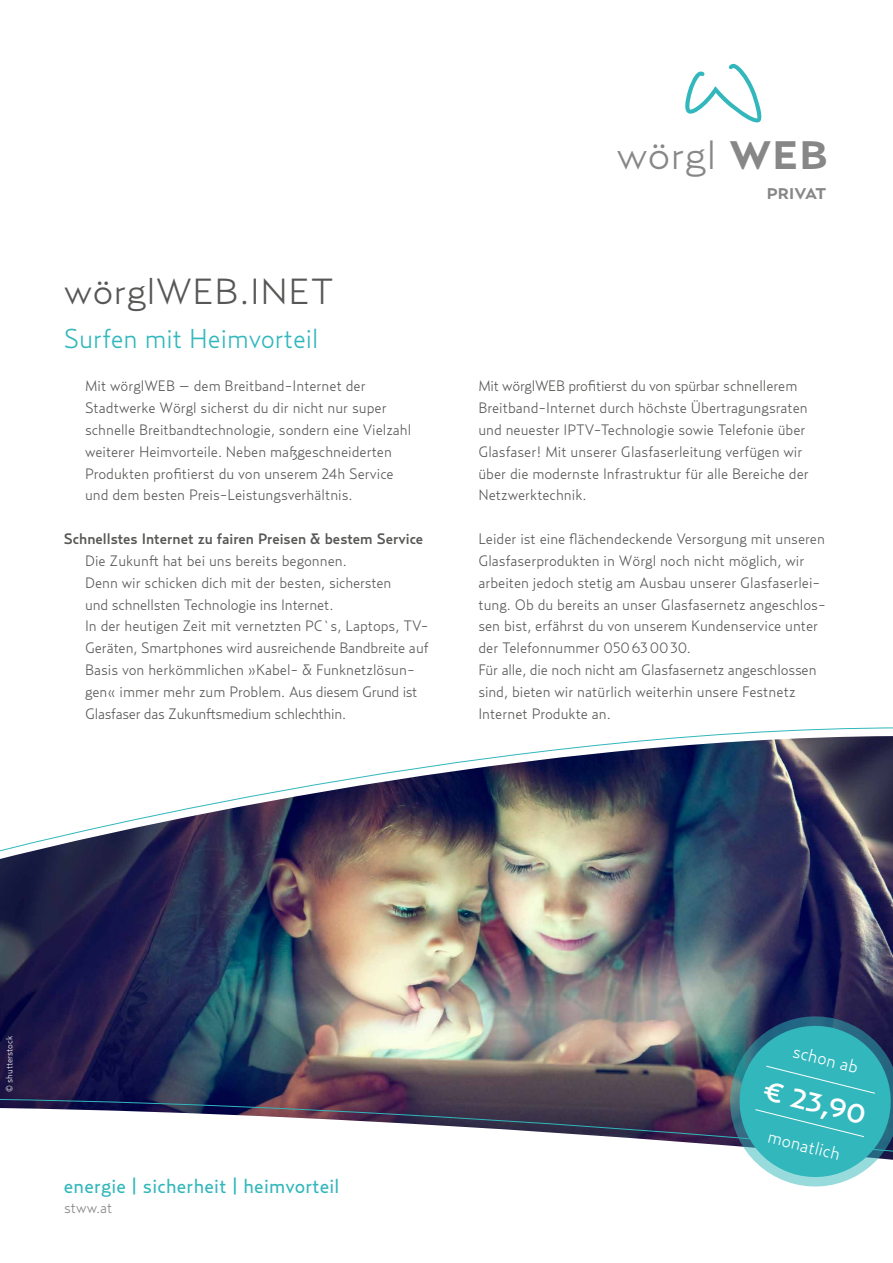
<style>
.page{position:relative;width:893px;height:1263px;background:#fff}
.page>*{position:absolute;margin:0;border:0;box-sizing:border-box;transform-origin:0 0}
.t1{font:300 39.45px "Relay Wide";letter-spacing:-.005em;color:#878787}
.t2{font:300 36px "Relay Wide";color:#575756}
.t3{font:300 27px "Relay";color:#31b7bc}
.t4{font:500 27px "Relay Wide";color:#fff}
.t5{font:19.8px "Relay";letter-spacing:.01em;color:#31b7bc}
.t6{font:300 18px "Relay";color:#fff}
.t7{font:700 15.45px "Relay Wide";color:#878787}
.t8{font:300 15px/21.9px "Relay";color:#575756}
.t9{font:500 15px "Relay";color:#575756}
.t10{font:300 15px "Relay";color:#878787}
.t11{font:300 9px "Relay";color:#fff}
.s1{font-weight:700}
</style>
<div class="page">
<svg style="left:685px;top:64px;width:77px;height:59px"></svg>
<img style="left:0;top:855px;width:893px;height:243px">
<img style="left:0;top:727px;width:893px;height:128px">
<svg style="left:0;top:1098px;width:721px;height:47px"></svg>
<svg style="left:721px;top:1007px;width:172px;height:180px;background:#49a1ac"></svg>
<h2 class="t2" style="left:64px;top:269px;width:272px">wörglWEB.INET</h2>
<h3 class="t3" style="left:64px;top:322px;width:256px">Surfen mit Heimvorteil</h3>
<p class="t8" style="left:85px;top:375px;width:328px">Mit wörglWEB – dem Breitband-Internet der Stadtwerke Wörgl sicherst du dir nicht nur super schnelle Breitbandtechnologie, sondern eine Vielzahl weiterer Heimvorteile. Neben maßgeschneiderten Produkten profitierst du von unserem 24h Service und dem besten Preis-Leistungsverhältnis.</p>
<p class="t9" style="left:64px;top:530px;width:361px">Schnellstes Internet zu fairen Preisen &amp; bestem Service</p>
<p class="t8" style="left:85px;top:550px;width:345px">Die Zukunft hat bei uns bereits begonnen.<br>Denn wir schicken dich mit der besten, sichersten<br>und schnellsten Technologie ins Internet.<br>In der heutigen Zeit mit vernetzten PC`s, Laptops, TV-Geräten, Smartphones wird ausreichende Bandbreite auf Basis von herkömmlichen »Kabel- &amp; Funknetzlösun&shy;gen« immer mehr zum Problem. Aus diesem Grund ist Glasfaser das Zukunftsmedium schlechthin.</p>
<h1 class="t1" style="left:616px;top:132px;width:213px">wörgl <span class="s1">WEB</span></h1>
<p class="t7" style="left:767px;top:184px;width:61px">PRIVAT</p>
<p class="t8" style="left:478px;top:375px;width:332px">Mit wörglWEB profitierst du von spürbar schnellerem Breitband-Internet durch höchste Übertragungsraten und neuester IPTV-Technologie sowie Telefonie über Glasfaser! Mit unserer Glasfaserleitung verfügen wir über die modernste Infrastruktur für alle Bereiche der Netzwerktechnik.</p>
<p class="t8" style="left:478px;top:528px;width:349px">Leider ist eine flächendeckende Versorgung mit unseren Glasfaserprodukten in Wörgl noch nicht möglich, wir arbeiten jedoch stetig am Ausbau unserer Glasfaserlei&shy;tung. Ob du bereits an unser Glasfasernetz angeschlos&shy;sen bist, erfährst du von unserem Kundenservice unter der Telefonnummer 050630030.<br>Für alle, die noch nicht am Glasfasernetz angeschlossen sind, bieten wir natürlich weiterhin unsere Festnetz Internet Produkte an.</p>
<p class="t11" style="left:4px;top:1092px;width:58px;rotate:-90deg">© shutterstock</p>
<h3 class="t5" style="left:64px;top:1174px;width:277px">energie | sicherheit | heimvorteil</h3>
<p class="t10" style="left:64px;top:1199px;width:50px">stww.at</p>
<p class="t6" style="left:796px;top:1040px;width:68px;rotate:14deg">schon ab</p>
<h3 class="t4" style="left:768px;top:1074px;width:106px;rotate:14deg">€ 23,90</h3>
<p class="t6" style="left:771px;top:1126px;width:75px;rotate:14deg">monatlich</p>
</div>
